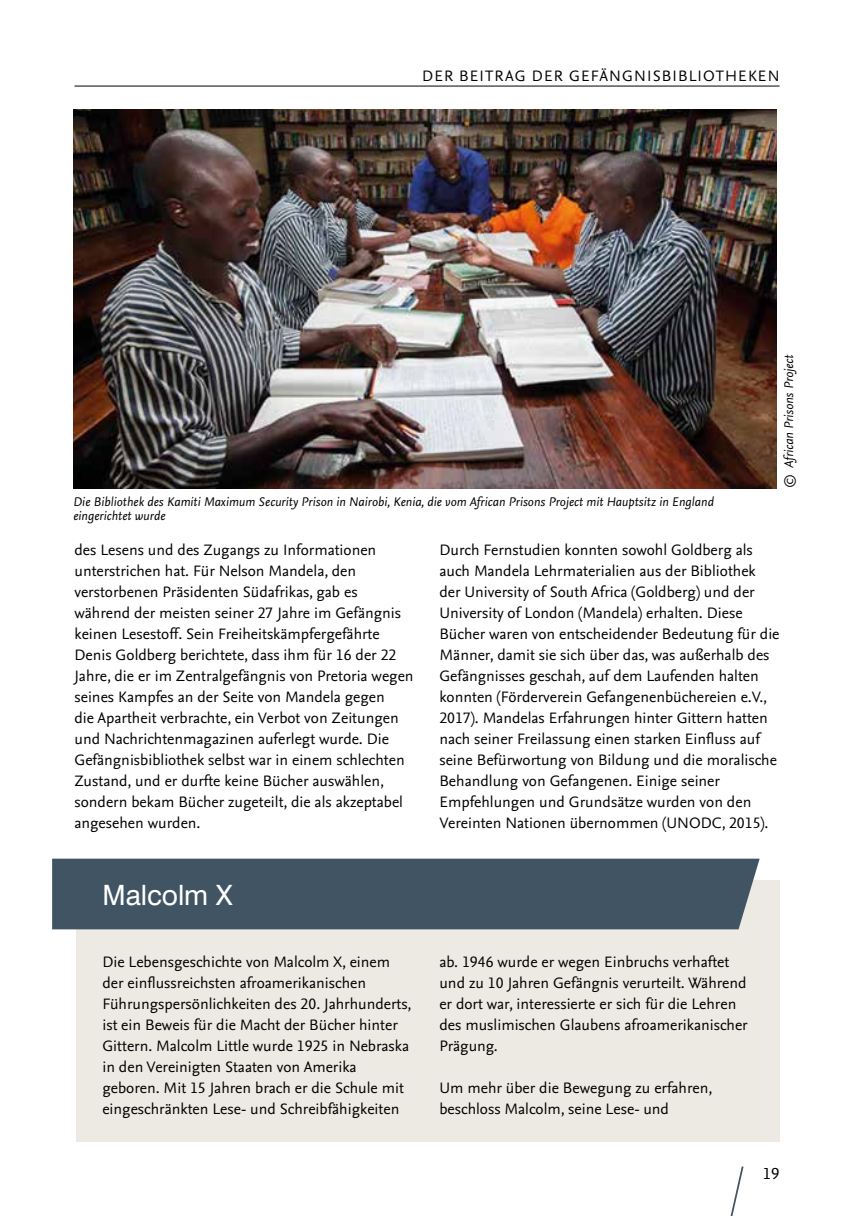
<style>
.page{position:relative;width:854px;height:1216px;background:#fff}
.page>*{position:absolute;margin:0;border:0;box-sizing:border-box;transform-origin:0 0}
.t1{font:28px "Swiss 721 BT";color:#fff}
.t2{font:16.62px "Nexus Sans TF";color:#000}
.t3{font:15.75px/21px "Nexus Sans TF";color:#000}
.t4{font:15.75px "Nexus Sans TF";letter-spacing:.07em;color:#000}
.t5{font:italic 13.12px/14.9px "Nexus Sans TF";color:#000}
</style>
<div class="page">
<hr style="left:74px;top:86px;width:705px;height:1px;background:#000">
<svg style="left:730px;top:1166px;width:14px;height:49px"></svg>
<img style="left:73px;top:110px;width:703px;height:378px">
<div style="left:76px;top:879px;width:703px;height:262px;background:#ede9e3"></div>
<div style="left:52px;top:858px;width:707px;height:71px;background:#415464"></div>
<p class="t4" style="left:422px;top:66px;width:358px">DER BEITRAG DER GEFÄNGNISBIBLIOTHEKEN</p>
<p class="t5" style="left:73px;top:493px;width:641px">Die Bibliothek des Kamiti Maximum Security Prison in Nairobi, Kenia, die vom African Prisons Project mit Hauptsitz in England eingerichtet wurde</p>
<p class="t5" style="left:781px;top:487px;width:135px;rotate:-90deg">© African Prisons Project</p>
<p class="t3" style="left:74px;top:539px;width:340px">des Lesens und des Zugangs zu Informationen unterstrichen hat. Für Nelson Mandela, den verstorbenen Präsidenten Südafrikas, gab es während der meisten seiner 27 Jahre im Gefängnis keinen Lesestoff. Sein Freiheitskämpfergefährte Denis Goldberg berichtete, dass ihm für 16 der 22<br>Jahre, die er im Zentralgefängnis von Pretoria wegen seines Kampfes an der Seite von Mandela gegen<br>die Apartheit verbrachte, ein Verbot von Zeitungen und Nachrichtenmagazinen auferlegt wurde. Die Gefängnisbibliothek selbst war in einem schlechten Zustand, und er durfte keine Bücher auswählen, sondern bekam Bücher zugeteilt, die als akzeptabel angesehen wurden.</p>
<p class="t3" style="left:439px;top:539px;width:341px">Durch Fernstudien konnten sowohl Goldberg als auch Mandela Lehrmaterialien aus der Bibliothek der University of South Africa (Goldberg) und der University of London (Mandela) erhalten. Diese Bücher waren von entscheidender Bedeutung für die Männer, damit sie sich über das, was außerhalb des Gefängnisses geschah, auf dem Laufenden halten konnten (Förderverein Gefangenenbüchereien e.V., 2017). Mandelas Erfahrungen hinter Gittern hatten nach seiner Freilassung einen starken Einfluss auf seine Befürwortung von Bildung und die moralische Behandlung von Gefangenen. Einige seiner Empfehlungen und Grundsätze wurden von den Vereinten Nationen übernommen (UNODC, 2015).</p>
<h1 class="t1" style="left:102px;top:877px;width:132px">Malcolm X</h1>
<p class="t3" style="left:102px;top:950px;width:310px">Die Lebensgeschichte von Malcolm X, einem der einflussreichsten afroamerikanischen Führungspersönlichkeiten des 20. Jahrhunderts, ist ein Beweis für die Macht der Bücher hinter Gittern. Malcolm Little wurde 1925 in Nebraska in den Vereinigten Staaten von Amerika geboren. Mit 15 Jahren brach er die Schule mit eingeschränkten Lese- und Schreibfähigkeiten</p>
<p class="t3" style="left:439px;top:950px;width:310px">ab. 1946 wurde er wegen Einbruchs verhaftet und zu 10 Jahren Gefängnis verurteilt. Während er dort war, interessierte er sich für die Lehren des muslimischen Glaubens afroamerikanischer Prägung.</p>
<p class="t3" style="left:439px;top:1076px;width:274px">Um mehr über die Bewegung zu erfahren, beschloss Malcolm, seine Lese- und</p>
<p class="t2" style="left:762px;top:1162px;width:18px">19</p>
</div>
